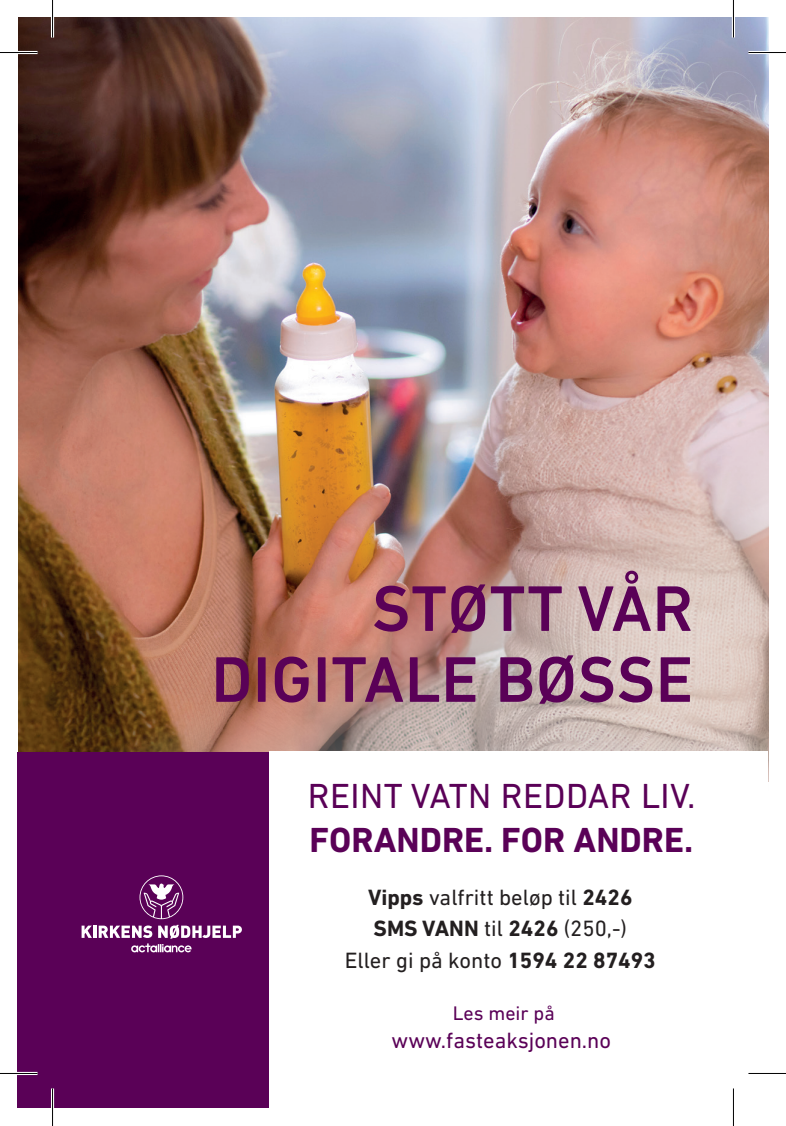
<style>
.page{position:relative;width:786px;height:1126px;background:#fff}
.page>*{position:absolute;margin:0;border:0;box-sizing:border-box;transform-origin:0 0}
.t1{font:500 65.5px/71px "DIN Next LT Pro";letter-spacing:.01em;color:#5a0157;text-align:right}
.t2{font:35.5px "DIN Next LT Pro";letter-spacing:.01em;color:#5a0157}
.t3{font:700 35.5px "DIN Next LT Pro";color:#5a0157}
.t4{font:22.5px/31.8px "DIN Next LT Pro";color:#231f20;text-align:center}
.t5{font:22.5px "DIN Next LT Pro";color:#5a0157}
.t6{font:20px "DIN Next LT Pro";color:#5a0157}
.s1{font-weight:700}
</style>
<div class="page">
<img style="left:18px;top:17px;width:750px;height:734px">
<div style="left:17px;top:751px;width:252px;height:356px;background:#5a0157"></div>
<svg style="left:82px;top:924px;width:160px;height:28px"></svg>
<svg style="left:139px;top:875px;width:44px;height:44px"></svg>
<svg style="left:140px;top:876px;width:42px;height:42px"></svg>
<hr style="left:0;top:51px;width:38px;height:3px;background:#fff">
<hr style="left:748px;top:51px;width:37px;height:3px;background:#fff">
<svg style="left:17px;top:1071px;width:21px;height:4px"></svg>
<hr style="left:51px;top:0;width:3px;height:38px;background:#fff">
<hr style="left:51px;top:1088px;width:3px;height:37px;background:#fff">
<hr style="left:731px;top:0;width:3px;height:38px;background:#fff">
<hr style="left:0;top:52px;width:38px;height:1px;background:#000">
<hr style="left:748px;top:52px;width:37px;height:1px;background:#000">
<hr style="left:0;top:1073px;width:38px;height:1px;background:#000">
<hr style="left:748px;top:1073px;width:37px;height:1px;background:#000">
<hr style="left:52px;top:0;width:1px;height:38px;background:#000">
<hr style="left:52px;top:1088px;width:1px;height:37px;background:#000">
<hr style="left:732px;top:0;width:1px;height:38px;background:#000">
<hr style="left:732px;top:1088px;width:1px;height:37px;background:#000">
<h1 class="t1" style="left:211px;top:572px;width:483px">STØTT VÅR<br>DIGITALE BØSSE</h1>
<h2 class="t2" style="left:308px;top:775px;width:389px">REINT VATN REDDAR LIV.</h2>
<h2 class="t3" style="left:309px;top:818px;width:385px">FORANDRE. FOR ANDRE.</h2>
<p class="t4" style="left:345px;top:880px;width:312px"><span class="s1">Vipps</span> valfritt beløp til <span class="s1">2426<br>SMS VANN</span> til <span class="s1">2426</span> (250,-)<br>Eller gi på konto <span class="s1">1594 22 87493</span></p>
<p class="t6" style="left:452px;top:1001px;width:103px">Les meir på</p>
<p class="t5" style="left:391px;top:1026px;width:221px">www.fasteaksjonen.no</p>
</div>
